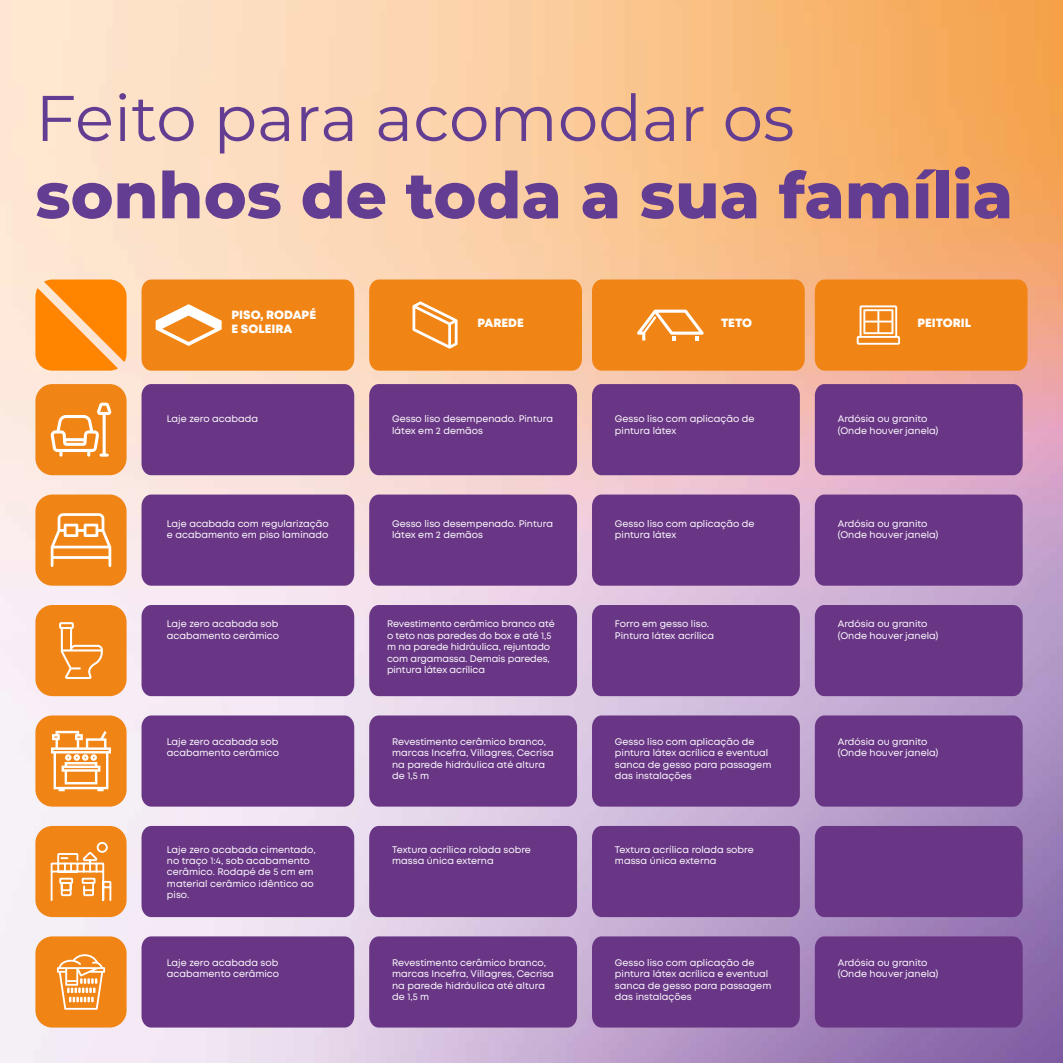
<style>
.page{position:relative;width:1063px;height:1063px;background:#fff}
.page>*{position:absolute;margin:0;border:0;box-sizing:border-box;transform-origin:0 0}
.t1{font:800 64.38px "Montserrat";color:#623d91}
.t2{font:64.38px "Montserrat";color:#623d91}
.t3{font:800 12px/14.4px "Mont";color:#fff}
.t4{font:9.5px/11.5px "Mont";color:#fff}
</style>
<div class="page">
<img style="left:1px;top:0;width:1062px;height:1063px">
<img style="left:0;top:0;width:1px;height:824px">
<svg style="left:0;top:763px;width:1px;height:300px"></svg>
<div style="left:142px;top:384px;width:212px;height:91px;background:#693685"></div>
<div style="left:142px;top:495px;width:212px;height:91px;background:#693685"></div>
<div style="left:142px;top:605px;width:212px;height:91px;background:#693685"></div>
<div style="left:142px;top:715px;width:212px;height:92px;background:#693685"></div>
<div style="left:142px;top:826px;width:212px;height:91px;background:#693685"></div>
<div style="left:142px;top:936px;width:212px;height:92px;background:#693685"></div>
<svg style="left:142px;top:280px;width:212px;height:91px;background:#f08a22"></svg>
<div style="left:35px;top:384px;width:92px;height:91px;background:#f08415;border-radius:17px"></div>
<div style="left:35px;top:495px;width:92px;height:91px;background:#f08415;border-radius:17px"></div>
<div style="left:35px;top:605px;width:92px;height:91px;background:#f08415;border-radius:17px"></div>
<div style="left:369px;top:384px;width:208px;height:91px;background:#693685"></div>
<div style="left:369px;top:495px;width:208px;height:91px;background:#693685"></div>
<div style="left:369px;top:605px;width:208px;height:91px;background:#693685"></div>
<div style="left:369px;top:715px;width:208px;height:92px;background:#693685"></div>
<div style="left:369px;top:826px;width:208px;height:91px;background:#693685"></div>
<div style="left:369px;top:936px;width:208px;height:92px;background:#693685"></div>
<div style="left:592px;top:384px;width:208px;height:91px;background:#693685"></div>
<div style="left:592px;top:495px;width:208px;height:91px;background:#693685"></div>
<div style="left:592px;top:605px;width:208px;height:91px;background:#693685"></div>
<div style="left:592px;top:715px;width:208px;height:92px;background:#693685"></div>
<div style="left:592px;top:826px;width:208px;height:91px;background:#693685"></div>
<div style="left:592px;top:936px;width:208px;height:92px;background:#693685"></div>
<div style="left:815px;top:384px;width:208px;height:91px;background:#693685"></div>
<div style="left:815px;top:495px;width:208px;height:91px;background:#693685"></div>
<div style="left:815px;top:605px;width:208px;height:91px;background:#693685"></div>
<div style="left:815px;top:715px;width:208px;height:92px;background:#693685"></div>
<div style="left:815px;top:826px;width:208px;height:91px;background:#693685"></div>
<div style="left:815px;top:936px;width:208px;height:92px;background:#693685"></div>
<div style="left:35px;top:715px;width:92px;height:92px;background:#f08415;border-radius:17px"></div>
<div style="left:35px;top:826px;width:92px;height:91px;background:#f08415;border-radius:17px"></div>
<div style="left:35px;top:936px;width:92px;height:92px;background:#f08415;border-radius:17px"></div>
<div style="left:369px;top:280px;width:213px;height:91px;background:#f08415"></div>
<div style="left:592px;top:280px;width:213px;height:91px;background:#f08415"></div>
<svg style="left:815px;top:280px;width:213px;height:91px;background:#f0881e"></svg>
<svg style="left:59px;top:622px;width:44px;height:57px"></svg>
<svg style="left:50px;top:403px;width:62px;height:54px"></svg>
<svg style="left:51px;top:513px;width:60px;height:54px"></svg>
<svg style="left:51px;top:731px;width:60px;height:60px"></svg>
<svg style="left:57px;top:954px;width:48px;height:56px"></svg>
<svg style="left:35px;top:280px;width:92px;height:91px;background:#fe9422"></svg>
<svg style="left:50px;top:841px;width:62px;height:60px"></svg>
<h1 class="t2" style="left:35px;top:74px;width:761px">Feito para acomodar os</h1>
<h1 class="t1" style="left:35px;top:148px;width:979px">sonhos de toda a sua família</h1>
<p class="t3" style="left:232px;top:307px;width:86px">PISO, RODAPÉ<br>E SOLEIRA</p>
<p class="t3" style="left:478px;top:316px;width:48px">PAREDE</p>
<p class="t3" style="left:721px;top:316px;width:33px">TETO</p>
<p class="t3" style="left:917px;top:316px;width:55px">PEITORIL</p>
<p class="t4" style="left:167px;top:413px;width:93px">Laje zero acabada</p>
<p class="t4" style="left:392px;top:413px;width:162px">Gesso liso desempenado. Pintura látex em 2 demãos</p>
<p class="t4" style="left:615px;top:413px;width:141px">Gesso liso com aplicação de pintura látex</p>
<p class="t4" style="left:838px;top:413px;width:102px">Ardósia ou granito (Onde houver janela)</p>
<p class="t4" style="left:167px;top:517px;width:163px">Laje acabada com regularização e acabamento em piso laminado</p>
<p class="t4" style="left:392px;top:517px;width:162px">Gesso liso desempenado. Pintura látex em 2 demãos</p>
<p class="t4" style="left:615px;top:517px;width:141px">Gesso liso com aplicação de pintura látex</p>
<p class="t4" style="left:838px;top:517px;width:102px">Ardósia ou granito (Onde houver janela)</p>
<p class="t4" style="left:167px;top:618px;width:114px">Laje zero acabada sob acabamento cerâmico</p>
<p class="t4" style="left:387px;top:618px;width:169px">Revestimento cerâmico branco até o teto nas paredes do box e até 1,5 m na parede hidráulica, rejuntado com argamassa. Demais paredes, pintura látex acrílica</p>
<p class="t4" style="left:615px;top:618px;width:101px">Forro em gesso liso.<br>Pintura látex acrílica</p>
<p class="t4" style="left:838px;top:618px;width:102px">Ardósia ou granito (Onde houver janela)</p>
<p class="t4" style="left:167px;top:736px;width:114px">Laje zero acabada sob acabamento cerâmico</p>
<p class="t4" style="left:392px;top:736px;width:163px">Revestimento cerâmico branco, marcas Incefra, Villagres, Cecrisa na parede hidráulica até altura de 1,5 m</p>
<p class="t4" style="left:615px;top:736px;width:158px">Gesso liso com aplicação de pintura látex acrílica e eventual sanca de gesso para passagem das instalações</p>
<p class="t4" style="left:838px;top:736px;width:102px">Ardósia ou granito (Onde houver janela)</p>
<p class="t4" style="left:167px;top:843px;width:150px">Laje zero acabada cimentado, no traço 1:4, sob acabamento cerâmico. Rodapé de 5 cm em material cerâmico idêntico ao piso.</p>
<p class="t4" style="left:392px;top:843px;width:140px">Textura acrílica rolada sobre massa única externa</p>
<p class="t4" style="left:615px;top:843px;width:140px">Textura acrílica rolada sobre massa única externa</p>
<p class="t4" style="left:167px;top:957px;width:114px">Laje zero acabada sob acabamento cerâmico</p>
<p class="t4" style="left:392px;top:957px;width:163px">Revestimento cerâmico branco, marcas Incefra, Villagres, Cecrisa na parede hidráulica até altura de 1,5 m</p>
<p class="t4" style="left:615px;top:957px;width:158px">Gesso liso com aplicação de pintura látex acrílica e eventual sanca de gesso para passagem das instalações</p>
<p class="t4" style="left:838px;top:957px;width:102px">Ardósia ou granito (Onde houver janela)</p>
</div>
